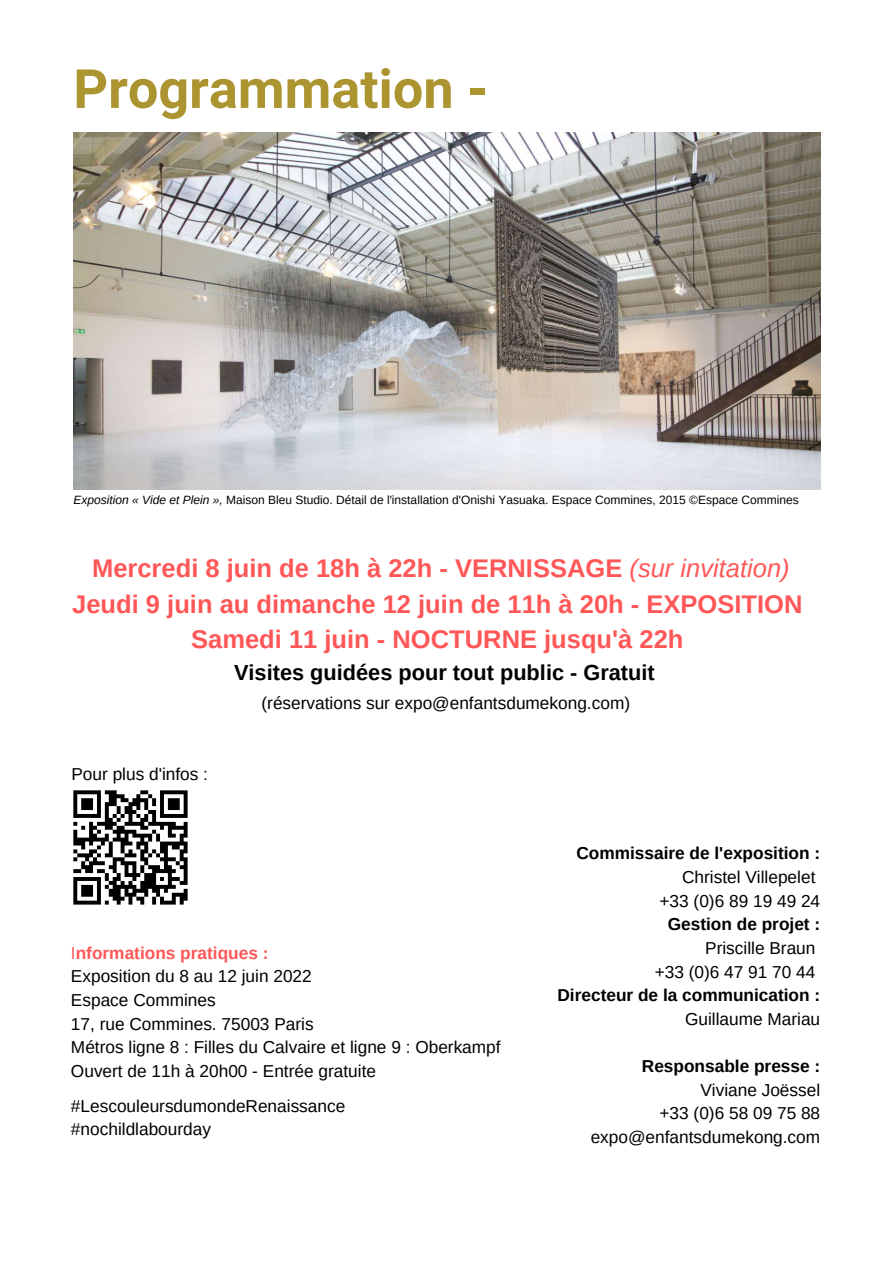
<style>
.page{position:relative;width:893px;height:1263px;background:#fff}
.page>*{position:absolute;margin:0;border:0;box-sizing:border-box;transform-origin:0 0}
.t1{font:700 54px "Roboto";color:#ac9431}
.t2{font:700 25.5px/35.5px "Arimo";color:#ff5757;text-align:center}
.t3{font:700 21.75px "Arimo";color:#000}
.t4{font:17.25px/23.6px "Arimo";color:#000;text-align:right}
.t5{font:700 17.25px "Arimo";color:#000}
.t6{font:12px "Arimo";color:#000}
.s1{font-style:italic}
.s2{font-weight:400;font-style:italic}
.s3{color:#ff5757}
.s4{font-weight:700;color:#ff5757}
</style>
<div class="page">
<img style="left:73px;top:133px;width:747px;height:357px">
<svg style="left:73px;top:790px;width:115px;height:114px"></svg>
<h1 class="t1" style="left:73px;top:58px;width:416px">Programmation -</h1>
<p class="t6" style="left:73px;top:493px;width:727px"><span class="s1">Exposition « Vide et Plein »,</span> Maison Bleu Studio. Détail de l'installation d'Onishi Yasuaka. Espace Commines, 2015 ©Espace Commines</p>
<h2 class="t2" style="left:72px;top:550px;width:731px">Mercredi 8 juin de 18h à 22h - VERNISSAGE <span class="s2">(sur invitation)<br></span>Jeudi 9 juin au dimanche 12 juin de 11h à 20h - EXPOSITION<br>Samedi 11 juin - NOCTURNE jusqu'à 22h</h2>
<p class="t3" style="left:234px;top:660px;width:422px">Visites guidées pour tout public - Gratuit</p>
<p class="t4" style="left:71px;top:762px;width:138px">Pour plus d'infos :</p>
<p class="t4" style="left:261px;top:691px;width:370px">(réservations sur expo@enfantsdumekong.com)</p>
<p class="t4" style="left:71px;top:941px;width:431px;text-align:left"><span class="s3">I</span><span class="s4">nformations pratiques :<br></span>Exposition du 8 au 12 juin 2022<br>Espace Commines<br>17, rue Commines. 75003 Paris<br>Métros ligne 8 : Filles du Calvaire et ligne 9 : Oberkampf<br>Ouvert de 11h à 20h00 - Entrée gratuite</p>
<p class="t4" style="left:71px;top:1094px;width:276px;text-align:left">#LescouleursdumondeRenaissance #nochildlabourday</p>
<p class="t5" style="left:576px;top:844px;width:245px">Commissaire de l'exposition :</p>
<p class="t4" style="left:659px;top:865px;width:162px">Christel Villepelet +33 (0)6 89 19 49 24</p>
<p class="t5" style="left:668px;top:915px;width:154px">Gestion de projet :</p>
<p class="t4" style="left:655px;top:936px;width:162px">Priscille Braun<br>+33 (0)6 47 91 70 44</p>
<p class="t5" style="left:557px;top:986px;width:264px">Directeur de la communication :</p>
<p class="t4" style="left:685px;top:1007px;width:137px">Guillaume Mariau</p>
<p class="t5" style="left:642px;top:1056px;width:180px">Responsable presse :</p>
<p class="t4" style="left:591px;top:1078px;width:231px">Viviane Joëssel<br>+33 (0)6 58 09 75 88 expo@enfantsdumekong.com</p>
</div>
